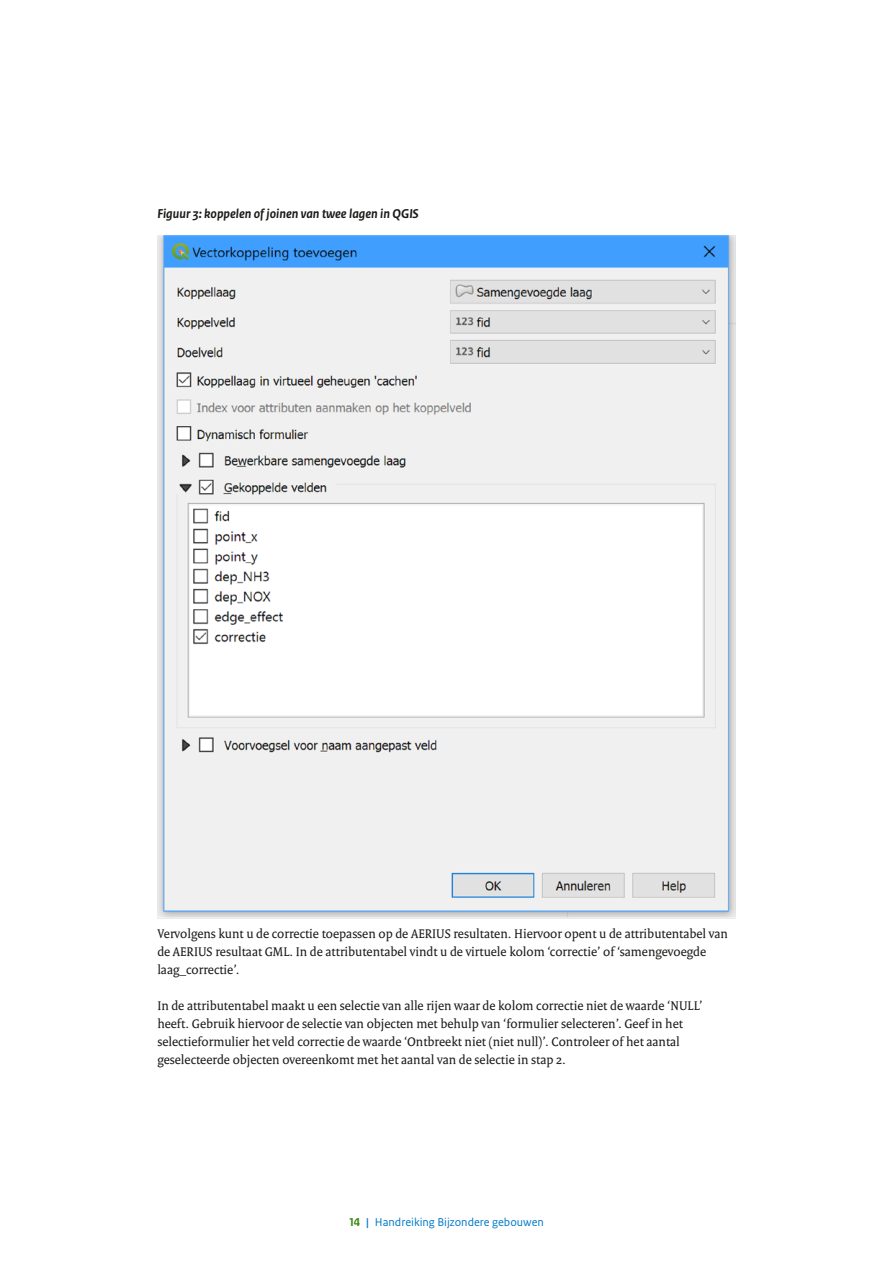
<style>
.page{position:relative;width:893px;height:1263px;background:#fff}
.page>*{position:absolute;margin:0;border:0;box-sizing:border-box;transform-origin:0 0}
.P_Broodtekst_Serif{font:13.5px/18px "Rijksoverheid Serif";color:#1a1a18}
.P_Kop_figuren_tabellen{font:italic 700 13.5px "Rijksoverheid Sans Text";color:#1a1a18}
.t1{font:12px "Rijksoverheid Sans Text";color:#007bc7}
.s1{font-weight:700;color:#39870c}
.s2{font-weight:700}
</style>
<div class="page">
<img style="left:157px;top:236px;width:579px;height:683px">
<p class="P_Kop_figuren_tabellen" style="left:157px;top:206px;width:263px">Figuur 3: koppelen of joinen van twee lagen in QGIS</p>
<p class="P_Broodtekst_Serif" style="left:157px;top:924px;width:572px">Vervolgens kunt u de correctie toepassen op de AERIUS resultaten. Hiervoor opent u de attributentabel van de AERIUS resultaat GML. In de attributentabel vindt u de virtuele kolom ‘correctie’ of ‘samengevoegde laag_correctie’.</p>
<p class="P_Broodtekst_Serif" style="left:157px;top:996px;width:547px">In de attributentabel maakt u een selectie van alle rijen waar de kolom correctie niet de waarde ‘NULL’ heeft. Gebruik hiervoor de selectie van objecten met behulp van ‘formulier selecteren’. Geef in het selectieformulier het veld correctie de waarde ‘Ontbreekt niet (niet null)’. Controleer of het aantal geselecteerde objecten overeenkomt met het aantal van de selectie in stap 2.</p>
<p class="t1" style="left:349px;top:1215px;width:196px"><span class="s1">14</span> <span class="s2">|</span> Handreiking Bijzondere gebouwen</p>
</div>
